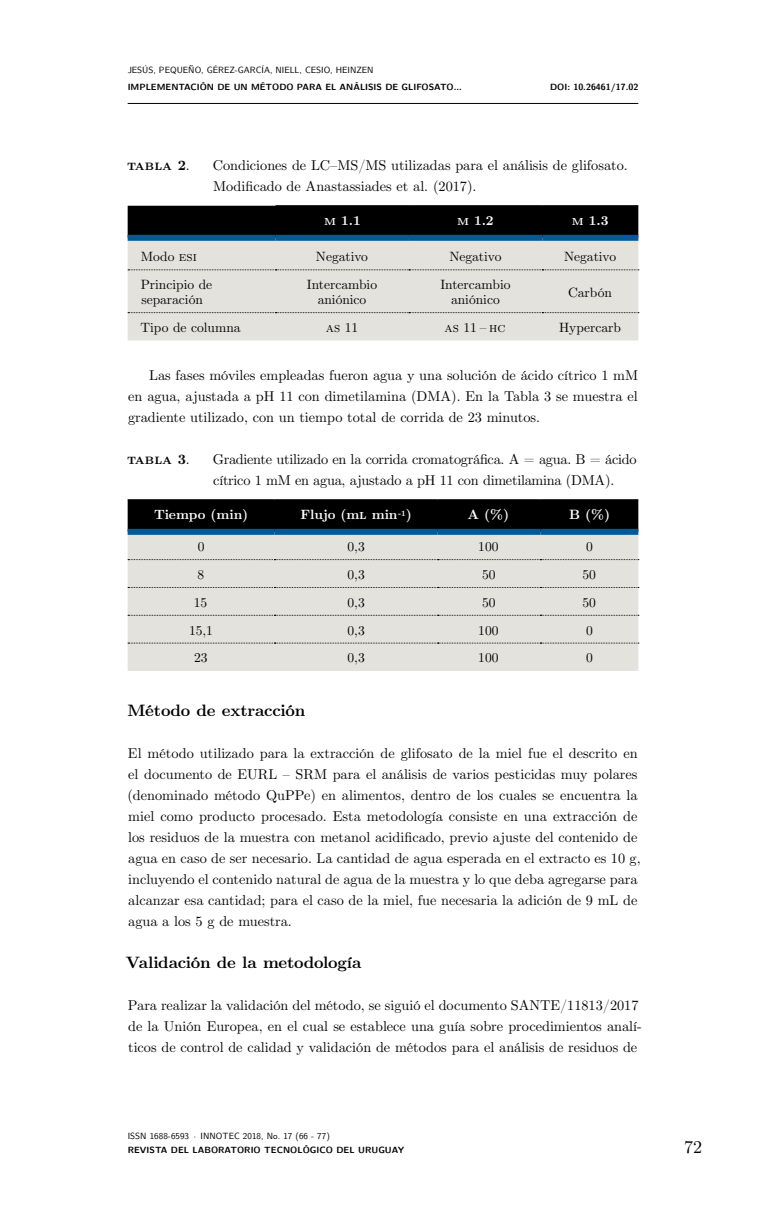
<style>
.page{position:relative;width:766px;height:1212px;background:#fff}
.page>*{position:absolute;margin:0;border:0;box-sizing:border-box;transform-origin:0 0}
.t1{font:18px "CMU Serif";color:#000}
._05_SUBTÍTULO_2{font:700 16.5px "CMU Serif";letter-spacing:-.005em;color:#000}
._01_TEXTO_PRIMER{font:14.25px/21px "CMU Serif";color:#000}
._02_TEXTO_NORMAL{font:14.25px/21px "CMU Serif";color:#000;text-align:justify}
._17_CUADRO_TÍTULO{font:14.25px/21px "CMU Serif";letter-spacing:-.02em;color:#000}
._17_CUADRO_TÍTULO-2{font:14.25px/21px "CMU Serif";color:#000}
._17_CUADRO_TÍTULO-3{font:700 14.25px "CMU Serif";color:#000}
._18_CUADRO_TEXTO{font:13.5px/15px "CMU Serif";color:#000;text-align:center}
._18_CUADRO_CABEZALES{font:700 13.5px "CMU Serif";letter-spacing:-.005em;color:#fff}
.t2{font:700 9px "CMU Sans Serif";color:#000}
.t3{font:9px "CMU Sans Serif";color:#000}
.s1{font-weight:400}
</style>
<div class="page">
<hr style="left:128px;top:103px;width:510px;height:1px;background:#000">
<div style="left:128px;top:206px;width:510px;height:29px;background:#000"></div>
<div style="left:128px;top:241px;width:510px;height:99px;background:#e3e2dc"></div>
<svg style="left:128px;top:269px;width:510px;height:1px"></svg>
<svg style="left:128px;top:312px;width:510px;height:1px"></svg>
<hr style="left:275px;top:205px;width:134px;height:1px;background:#000">
<hr style="left:409px;top:205px;width:133px;height:1px;background:#000">
<hr style="left:542px;top:205px;width:96px;height:1px;background:#000">
<div style="left:128px;top:235px;width:147px;height:6px;background:#005a9a"></div>
<div style="left:275px;top:235px;width:134px;height:6px;background:#005a9a"></div>
<div style="left:409px;top:235px;width:133px;height:6px;background:#005a9a"></div>
<div style="left:542px;top:235px;width:96px;height:6px;background:#005a9a"></div>
<div style="left:128px;top:500px;width:510px;height:29px;background:#000"></div>
<div style="left:128px;top:535px;width:510px;height:136px;background:#e3e2dc"></div>
<svg style="left:128px;top:559px;width:510px;height:1px"></svg>
<svg style="left:128px;top:587px;width:510px;height:1px"></svg>
<svg style="left:128px;top:615px;width:510px;height:1px"></svg>
<svg style="left:128px;top:643px;width:510px;height:1px"></svg>
<hr style="left:128px;top:499px;width:146px;height:1px;background:#000">
<hr style="left:274px;top:499px;width:163px;height:1px;background:#000">
<hr style="left:437px;top:499px;width:103px;height:1px;background:#000">
<hr style="left:540px;top:499px;width:98px;height:1px;background:#000">
<div style="left:128px;top:529px;width:146px;height:6px;background:#005a9a"></div>
<div style="left:274px;top:529px;width:163px;height:6px;background:#005a9a"></div>
<div style="left:437px;top:529px;width:103px;height:6px;background:#005a9a"></div>
<div style="left:540px;top:529px;width:98px;height:6px;background:#005a9a"></div>
<p class="t3" style="left:128px;top:62px;width:247px">JESÚS, PEQUEÑO, GÉREZ-GARCÍA, NIELL, CESIO, HEINZEN</p>
<p class="t2" style="left:128px;top:79px;width:336px">IMPLEMENTACIÓN DE UN MÉTODO PARA EL ANÁLISIS DE GLIFOSATO...</p>
<p class="t2" style="left:550px;top:79px;width:90px">DOI: 10.26461/17.02</p>
<p class="_17_CUADRO_TÍTULO-3" style="left:127px;top:154px;width:64px">Tabla 2<span class="s1">.</span></p>
<p class="_17_CUADRO_TÍTULO-2" style="left:213px;top:154px;width:416px">Condiciones de LC–MS/MS utilizadas para el análisis de glifosato.<br>Modificado de Anastassiades et al. (2017).</p>
<p class="_18_CUADRO_CABEZALES" style="left:324px;top:210px;width:38px">M 1.1</p>
<p class="_18_CUADRO_CABEZALES" style="left:457px;top:210px;width:38px">M 1.2</p>
<p class="_18_CUADRO_CABEZALES" style="left:571px;top:210px;width:38px">M 1.3</p>
<p class="_18_CUADRO_TEXTO" style="left:141px;top:249px;width:58px">Modo ESi</p>
<p class="_18_CUADRO_TEXTO" style="left:316px;top:249px;width:54px">Negativo</p>
<p class="_18_CUADRO_TEXTO" style="left:449px;top:249px;width:54px">Negativo</p>
<p class="_18_CUADRO_TEXTO" style="left:564px;top:249px;width:54px">Negativo</p>
<p class="_18_CUADRO_TEXTO" style="left:141px;top:277px;width:73px;text-align:left">Principio de separación</p>
<p class="_18_CUADRO_TEXTO" style="left:307px;top:277px;width:72px">Intercambio aniónico</p>
<p class="_18_CUADRO_TEXTO" style="left:440px;top:277px;width:72px">Intercambio aniónico</p>
<p class="_18_CUADRO_TEXTO" style="left:568px;top:284px;width:45px">Carbón</p>
<p class="_18_CUADRO_TEXTO" style="left:140px;top:320px;width:102px">Tipo de columna</p>
<p class="_18_CUADRO_TEXTO" style="left:325px;top:320px;width:34px">AS 11</p>
<p class="_18_CUADRO_TEXTO" style="left:444px;top:320px;width:61px">AS 11 – HC</p>
<p class="_18_CUADRO_TEXTO" style="left:559px;top:320px;width:63px">Hypercarb</p>
<p class="_02_TEXTO_NORMAL" style="left:128px;top:364px;width:511px;text-indent:21px">Las fases móviles empleadas fueron agua y una solución de ácido cítrico 1 mM en agua, ajustada a pH 11 con dimetilamina (DMA). En la Tabla 3 se muestra el gradiente utilizado, con un tiempo total de corrida de 23 minutos.</p>
<p class="_17_CUADRO_TÍTULO-3" style="left:127px;top:448px;width:64px">Tabla 3<span class="s1">.</span></p>
<p class="_17_CUADRO_TÍTULO" style="left:213px;top:448px;width:425px">Gradiente utilizado en la corrida cromatográfica. A = agua. B = ácido cítrico 1 mM en agua, ajustado a pH 11 con dimetilamina (DMA).</p>
<p class="_18_CUADRO_CABEZALES" style="left:154px;top:504px;width:96px">Tiempo (min)</p>
<p class="_18_CUADRO_CABEZALES" style="left:300px;top:504px;width:113px">Flujo (mL min<sup>-1</sup>)</p>
<p class="_18_CUADRO_CABEZALES" style="left:467px;top:504px;width:43px">A (%)</p>
<p class="_18_CUADRO_CABEZALES" style="left:569px;top:504px;width:42px">B (%)</p>
<p class="_18_CUADRO_TEXTO" style="left:198px;top:539px;width:8px">0</p>
<p class="_18_CUADRO_TEXTO" style="left:347px;top:539px;width:19px">0,3</p>
<p class="_18_CUADRO_TEXTO" style="left:478px;top:539px;width:22px">100</p>
<p class="_18_CUADRO_TEXTO" style="left:586px;top:539px;width:8px">0</p>
<p class="_18_CUADRO_TEXTO" style="left:197px;top:567px;width:8px">8</p>
<p class="_18_CUADRO_TEXTO" style="left:347px;top:567px;width:19px">0,3</p>
<p class="_18_CUADRO_TEXTO" style="left:482px;top:567px;width:15px">50</p>
<p class="_18_CUADRO_TEXTO" style="left:582px;top:567px;width:15px">50</p>
<p class="_18_CUADRO_TEXTO" style="left:194px;top:594px;width:15px">15</p>
<p class="_18_CUADRO_TEXTO" style="left:347px;top:594px;width:19px">0,3</p>
<p class="_18_CUADRO_TEXTO" style="left:482px;top:594px;width:15px">50</p>
<p class="_18_CUADRO_TEXTO" style="left:582px;top:594px;width:15px">50</p>
<p class="_18_CUADRO_TEXTO" style="left:189px;top:622px;width:25px">15,1</p>
<p class="_18_CUADRO_TEXTO" style="left:347px;top:622px;width:19px">0,3</p>
<p class="_18_CUADRO_TEXTO" style="left:478px;top:622px;width:22px">100</p>
<p class="_18_CUADRO_TEXTO" style="left:586px;top:622px;width:8px">0</p>
<p class="_18_CUADRO_TEXTO" style="left:194px;top:650px;width:15px">23</p>
<p class="_18_CUADRO_TEXTO" style="left:347px;top:650px;width:19px">0,3</p>
<p class="_18_CUADRO_TEXTO" style="left:478px;top:650px;width:22px">100</p>
<p class="_18_CUADRO_TEXTO" style="left:586px;top:650px;width:8px">0</p>
<p class="_05_SUBTÍTULO_2" style="left:127px;top:697px;width:179px">Método de extracción</p>
<p class="_01_TEXTO_PRIMER" style="left:127px;top:742px;width:514px">El método utilizado para la extracción de glifosato de la miel fue el descrito en el documento de EURL – SRM para el análisis de varios pesticidas muy polares (denominado método QuPPe) en alimentos, dentro de los cuales se encuentra la miel como producto procesado. Esta metodología consiste en una extracción de los residuos de la muestra con metanol acidificado, previo ajuste del contenido de agua en caso de ser necesario. La cantidad de agua esperada en el extracto es 10 g, incluyendo el contenido natural de agua de la muestra y lo que deba agregarse para alcanzar esa cantidad; para el caso de la miel, fue necesaria la adición de 9 mL de agua a los 5 g de muestra.</p>
<p class="_05_SUBTÍTULO_2" style="left:126px;top:949px;width:237px">Validación de la metodología</p>
<p class="_01_TEXTO_PRIMER" style="left:128px;top:994px;width:515px">Para realizar la validación del método, se siguió el documento SANTE/11813/2017 de la Unión Europea, en el cual se establece una guía sobre procedimientos analí&shy;ticos de control de calidad y validación de métodos para el análisis de residuos de</p>
<p class="t3" style="left:128px;top:1128px;width:204px">ISSN 1688-6593 · INNOTEC 2018, No. 17 (66 - 77)</p>
<p class="t2" style="left:128px;top:1142px;width:278px">REVISTA DEL LABORATORIO TECNOLÓGICO DEL URUGUAY</p>
<p class="t1" style="left:683px;top:1133px;width:20px">72</p>
</div>
